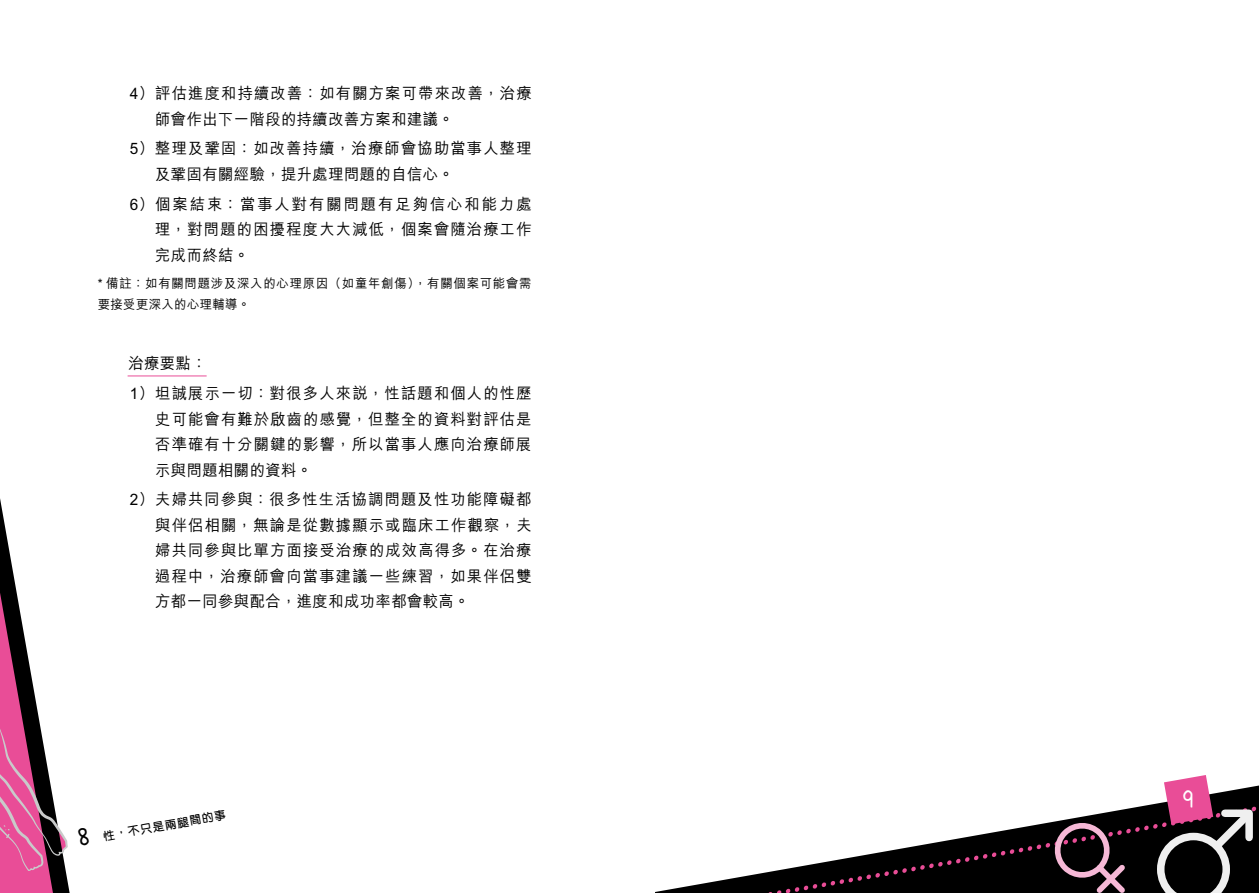
<style>
.page{position:relative;width:1259px;height:893px;background:#fff}
.page>*{position:absolute;margin:0;border:0;box-sizing:border-box;transform-origin:0 0}
.t1{font:500 15.75px/25.5px "M Hei HK";letter-spacing:.08em;color:#000}
.t2{font:500 12.75px/21px "M Hei HK";letter-spacing:.06em;color:#000}
.t3{font:600 12px "M Yuen HK";color:#000}
.s1{font-family:"Seto Font";font-weight:400;font-size:24px}
</style>
<div class="page">
<hr style="left:128px;top:376px;width:79px;height:1px;background:#e94d97">
<svg style="left:655px;top:803px;width:502px;height:90px"></svg>
<svg style="left:1047px;top:815px;width:83px;height:78px;background:#392a31"></svg>
<svg style="left:0;top:498px;width:70px;height:395px"></svg>
<svg style="left:1157px;top:775px;width:102px;height:118px"></svg>
<p class="t1" style="left:155px;top:79px;width:378px;text-indent:-26px">4）評估進度和持續改善：如有關方案可帶來改善，治療師會作出下一階段的持續改善方案和建議。</p>
<p class="t1" style="left:155px;top:135px;width:378px;text-indent:-26px">5）整理及鞏固：如改善持續，治療師會協助當事人整理及鞏固有關經驗，提升處理問題的自信心。</p>
<p class="t1" style="left:155px;top:190px;width:378px;text-align:justify;text-indent:-26px">6）個案結束：當事人對有關問題有足夠信心和能力處理，對問題的困擾程度大大減低，個案會隨治療工作完成而終結。</p>
<p class="t2" style="left:98px;top:272px;width:435px">* 備註：如有關問題涉及深入的心理原因（如童年創傷），有關個案可能會需要接受更深入的心理輔導。</p>
<p class="t1" style="left:128px;top:348px;width:405px;line-height:29.7px">治療要點：<br>1）坦誠展示一切：對很多人來說，性話題和個人的性歷</p>
<p class="t1" style="left:155px;top:405px;width:378px;text-align:justify">史可能會有難於啟齒的感覺，但整全的資料對評估是否準確有十分關鍵的影響，所以當事人應向治療師展示與問題相關的資料。</p>
<p class="t1" style="left:155px;top:486px;width:378px;text-align:justify;text-indent:-26px">2）夫婦共同參與：很多性生活協調問題及性功能障礙都與伴侶相關，無論是從數據顯示或臨床工作觀察，夫婦共同參與比單方面接受治療的成效高得多。在治療過程中，治療師會向當事建議一些練習，如果伴侶雙方都一同參與配合，進度和成功率都會較高。</p>
<p class="t3" style="left:77px;top:832px;width:151px;rotate:-10deg"><span class="s1">8</span> 性，不只是兩腿間的事</p>
</div>
